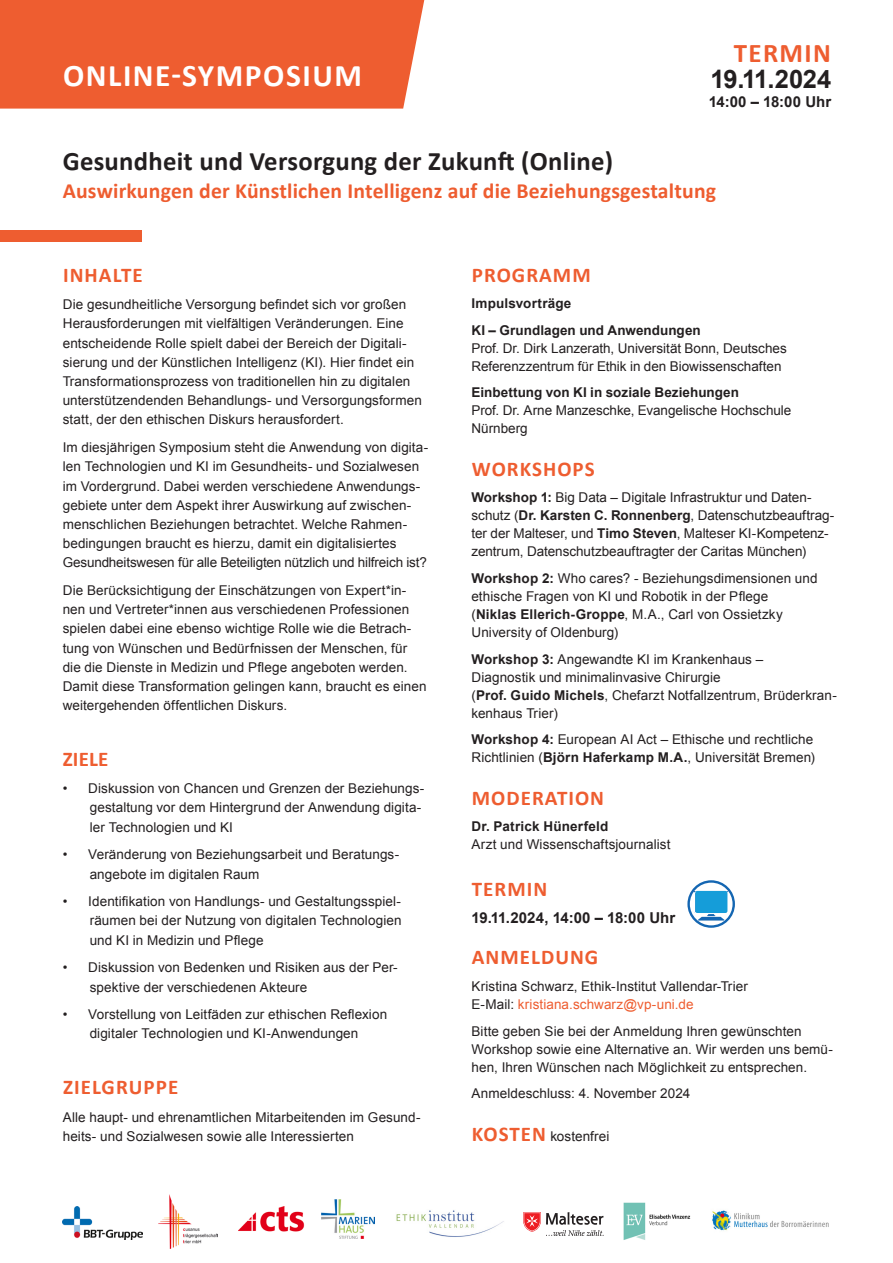
<style>
.page{position:relative;width:893px;height:1263px;background:#fff}
.page>*{position:absolute;margin:0;border:0;box-sizing:border-box;transform-origin:0 0}
.t1{font:700 31.5px "Calibri";letter-spacing:.05em;color:#fff}
.Fließtext{font:700 27px "Calibri";letter-spacing:.05em;color:#ee5d30}
.t2{font:700 26.7px "Calibri";letter-spacing:.01em;color:#231f20}
.Fließtext-2{font:700 25.5px "Arial";letter-spacing:-.01em;color:#231f20}
.t3{font:700 21.75px "Calibri";letter-spacing:.01em;color:#ee5d30}
.Fließtext-3{font:700 21px "Calibri";letter-spacing:.05em;color:#ee5d30}
.Zwischenüberschrift{font:700 21px "Calibri";letter-spacing:.05em;color:#ee5d30}
.Fließtext-4{font:700 15px "Arial";color:#231f20}
.Fließtext-5{font:13.5px/19.2px "Arial";letter-spacing:.005em;color:#231f20}
.Fließtext-6{font:700 13.5px "Arial";letter-spacing:.015em;color:#231f20}
.s1{font-weight:700}
.s2{color:#ee5d30}
.s3{font-family:"Calibri";font-weight:700;font-size:21px;color:#ee5d30}
</style>
<div class="page">
<div style="left:0;top:230px;width:141px;height:12px;background:#ee5d30"></div>
<div style="left:0;top:0;width:424px;height:109px;background:#ee5d30"></div>
<div style="left:687px;top:880px;width:48px;height:48px;border:2px solid #1466b2;border-radius:50%"></div>
<svg style="left:694px;top:891px;width:34px;height:29px"></svg>
<div style="left:695px;top:891px;width:32px;height:22px;background:#159dd9;border-radius:2px"></div>
<img style="left:396px;top:1210px;width:108px;height:27px">
<img style="left:62px;top:1207px;width:81px;height:32px">
<img style="left:322px;top:1199px;width:53px;height:39px">
<img style="left:238px;top:1206px;width:67px;height:26px">
<img style="left:623px;top:1202px;width:68px;height:38px">
<svg style="left:523px;top:1212px;width:81px;height:24px"></svg>
<img style="left:158px;top:1195px;width:60px;height:53px">
<img style="left:712px;top:1210px;width:117px;height:21px">
<p class="t1" style="left:63px;top:53px;width:301px">ONLINE-SYMPOSIUM</p>
<p class="Fließtext" style="left:734px;top:34px;width:98px">TERMIN</p>
<p class="Fließtext-2" style="left:710px;top:65px;width:122px">19.11.2024</p>
<p class="Fließtext-4" style="left:709px;top:94px;width:124px">14:00 – 18:00 Uhr</p>
<p class="t2" style="left:63px;top:142px;width:552px">Gesundheit und Versorgung der Zukunft (Online)</p>
<p class="t3" style="left:63px;top:176px;width:655px">Auswirkungen der Künstlichen Intelligenz auf die Beziehungsgestaltung</p>
<p class="Zwischenüberschrift" style="left:63px;top:260px;width:81px">INHALTE</p>
<p class="Fließtext-5" style="left:63px;top:295px;width:361px">Die gesundheitliche Versorgung befindet sich vor großen Herausforderungen mit vielfältigen Veränderungen. Eine entscheidende Rolle spielt dabei der Bereich der Digitali&shy;sierung und der Künstlichen Intelligenz (KI). Hier findet ein Transformationsprozess von traditionellen hin zu digitalen unterstützendenden Behandlungs- und Versorgungsformen statt, der den ethischen Diskurs herausfordert.</p>
<p class="Fließtext-5" style="left:63px;top:438px;width:367px">Im diesjährigen Symposium steht die Anwendung von digita&shy;len Technologien und KI im Gesundheits- und Sozialwesen im Vordergrund. Dabei werden verschiedene Anwendungs&shy;gebiete unter dem Aspekt ihrer Auswirkung auf zwischen&shy;menschlichen Beziehungen betrachtet. Welche Rahmen&shy;bedingungen braucht es hierzu, damit ein digitalisiertes Gesundheitswesen für alle Beteiligten nützlich und hilfreich ist?</p>
<p class="Fließtext-5" style="left:63px;top:581px;width:365px">Die Berücksichtigung der Einschätzungen von Expert*in&shy;nen und Vertreter*innen aus verschiedenen Professionen spielen dabei eine ebenso wichtige Rolle wie die Betrach&shy;tung von Wünschen und Bedürfnissen der Menschen, für die die Dienste in Medizin und Pflege angeboten werden.<br>Damit diese Transformation gelingen kann, braucht es einen weitergehenden öffentlichen Diskurs.</p>
<p class="Fließtext-3" style="left:63px;top:744px;width:47px">ZIELE</p>
<p class="Fließtext-5" style="left:90px;top:779px;width:336px;text-indent:-27px">• Diskussion von Chancen und Grenzen der Beziehungs&shy;gestaltung vor dem Hintergrund der Anwendung digita&shy;ler Technologien und KI</p>
<p class="Fließtext-5" style="left:90px;top:845px;width:311px;text-indent:-27px">• Veränderung von Beziehungsarbeit und Beratungs&shy;angebote im digitalen Raum</p>
<p class="Fließtext-5" style="left:90px;top:892px;width:313px;text-align:justify;text-indent:-27px">• Identifikation von Handlungs- und Gestaltungsspiel&shy;räumen bei der Nutzung von digitalen Technologien und KI in Medizin und Pflege</p>
<p class="Fließtext-5" style="left:90px;top:958px;width:309px;text-indent:-27px">• Diskussion von Bedenken und Risiken aus der Per&shy;spektive der verschiedenen Akteure</p>
<p class="Fließtext-5" style="left:63px;top:1005px;width:326px;text-align:center">• Vorstellung von Leitfäden zur ethischen Reflexion digitaler Technologien und KI-Anwendungen</p>
<p class="Zwischenüberschrift" style="left:63px;top:1072px;width:117px">ZIELGRUPPE</p>
<p class="Fließtext-5" style="left:63px;top:1107px;width:359px">Alle haupt- und ehrenamtlichen Mitarbeitenden im Gesund&shy;heits- und Sozialwesen sowie alle Interessierten</p>
<p class="Fließtext-3" style="left:472px;top:260px;width:120px">PROGRAMM</p>
<p class="Fließtext-6" style="left:471px;top:296px;width:101px">Impulsvorträge</p>
<p class="Fließtext-5" style="left:471px;top:321px;width:317px;line-height:18px"><span class="s1">KI – Grundlagen und Anwendungen<br></span>Prof. Dr. Dirk Lanzerath, Universität Bonn, Deutsches<br>Referenzzentrum für Ethik in den Biowissenschaften</p>
<p class="Fließtext-5" style="left:471px;top:383px;width:321px;line-height:18px"><span class="s1">Einbettung von KI in soziale Beziehungen<br></span>Prof. Dr. Arne Manzeschke, Evangelische Hochschule<br>Nürnberg</p>
<p class="Fließtext-3" style="left:472px;top:454px;width:124px">WORKSHOPS</p>
<p class="Fließtext-5" style="left:471px;top:489px;width:364px;line-height:18px"><span class="s1">Workshop 1:</span> Big Data – Digitale Infrastruktur und Daten&shy;schutz (<span class="s1">Dr. Karsten C. Ronnenberg</span>, Datenschutzbeauftrag&shy;ter der Malteser, und <span class="s1">Timo Steven</span>, Malteser KI-Kompetenz&shy;zentrum, Datenschutzbeauftragter der Caritas München)</p>
<p class="Fließtext-5" style="left:471px;top:569px;width:348px;line-height:18px"><span class="s1">Workshop 2:</span> Who cares? - Beziehungsdimensionen und ethische Fragen von KI und Robotik in der Pflege<br>(<span class="s1">Niklas Ellerich-Groppe</span>, M.A., Carl von Ossietzky University of Oldenburg)</p>
<p class="Fließtext-5" style="left:471px;top:650px;width:367px;line-height:18px"><span class="s1">Workshop 3:</span> Angewandte KI im Krankenhaus –<br>Diagnostik und minimalinvasive Chirurgie<br>(<span class="s1">Prof. Guido Michels</span>, Chefarzt Notfallzentrum, Brüderkran&shy;kenhaus Trier)</p>
<p class="Fließtext-5" style="left:471px;top:730px;width:345px;line-height:18px"><span class="s1">Workshop 4:</span> European AI Act – Ethische und rechtliche<br>Richtlinien (<span class="s1">Björn Haferkamp M.A.</span>, Universität Bremen)</p>
<p class="Fließtext-3" style="left:472px;top:783px;width:134px">MODERATION</p>
<p class="Fließtext-5" style="left:471px;top:817px;width:200px;line-height:18px"><span class="s1">Dr. Patrick Hünerfeld<br></span>Arzt und Wissenschaftsjournalist</p>
<p class="Zwischenüberschrift" style="left:472px;top:874px;width:77px">TERMIN</p>
<p class="Fließtext-4" style="left:471px;top:909px;width:205px">19.11.2024, 14:00 – 18:00 Uhr</p>
<p class="Fließtext-3" style="left:472px;top:943px;width:128px">ANMELDUNG</p>
<p class="Fließtext-5" style="left:471px;top:977px;width:278px;line-height:18px">Kristina Schwarz, Ethik-Institut Vallendar-Trier<br>E-Mail: <span class="s2">kristiana.schwarz@vp-uni.de</span></p>
<p class="Fließtext-5" style="left:471px;top:1022px;width:363px;line-height:18px">Bitte geben Sie bei der Anmeldung Ihren gewünschten<br>Workshop sowie eine Alternative an. Wir werden uns bemü&shy;hen, Ihren Wünschen nach Möglichkeit zu entsprechen.</p>
<p class="Fließtext-5" style="left:471px;top:1084px;width:220px">Anmeldeschluss: 4. November 2024</p>
<p class="Fließtext-5" style="left:472px;top:1126px;width:139px"><span class="s3">KOSTEN</span> kostenfrei</p>
</div>
